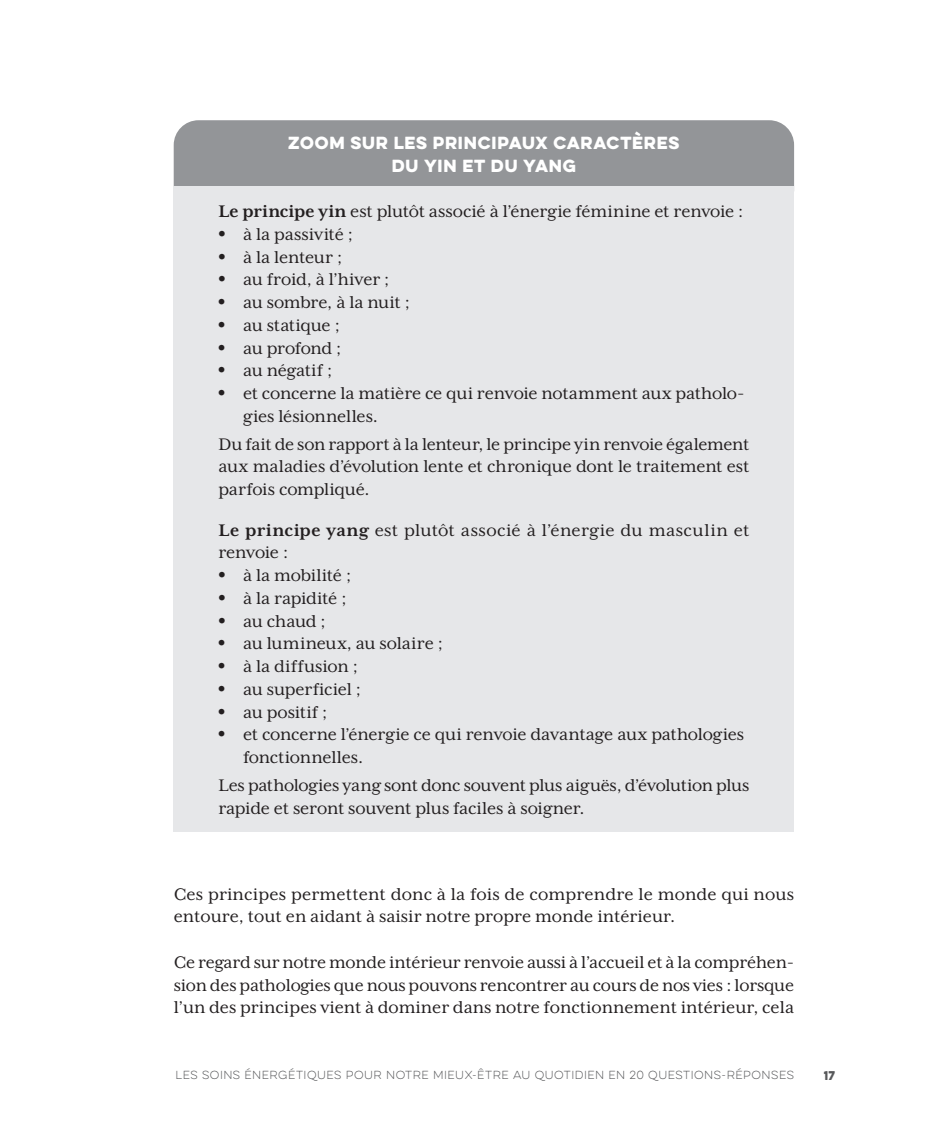
<style>
.page{position:relative;width:943px;height:1141px;background:#fff}
.page>*{position:absolute;margin:0;border:0;box-sizing:border-box;transform-origin:0 0}
.t1{font:19.25px/22.8px "Mrs Eaves XL Serif OT";color:#231f20}
.t2{font:15.75px/22.8px "Eveleth Clean";letter-spacing:.05em;color:#fff;text-align:center}
.t3{font:11.38px "Eveleth Clean";color:#57585a}
.t4{font:100 10.5px "Eveleth Clean";letter-spacing:.045em;color:#57585a}
.s1{font-weight:700}
.s2{font-family:"Zona Pro";font-weight:900}
</style>
<div class="page">
<div style="left:174px;top:120px;width:620px;height:67px;background:#939598"></div>
<hr style="left:288px;top:154px;width:397px;height:4px;background:#939598">
<hr style="left:392px;top:177px;width:184px;height:3px;background:#939598">
<div style="left:174px;top:187px;width:620px;height:49px;background:#e6e7e9"></div>
<div style="left:174px;top:232px;width:620px;height:49px;background:#e6e7e9"></div>
<div style="left:174px;top:278px;width:620px;height:49px;background:#e6e7e9"></div>
<div style="left:174px;top:323px;width:620px;height:49px;background:#e6e7e9"></div>
<div style="left:174px;top:369px;width:620px;height:72px;background:#e6e7e9"></div>
<div style="left:174px;top:419px;width:620px;height:95px;background:#e6e7e9"></div>
<div style="left:174px;top:505px;width:620px;height:72px;background:#e6e7e9"></div>
<div style="left:174px;top:574px;width:620px;height:49px;background:#e6e7e9"></div>
<div style="left:174px;top:619px;width:620px;height:49px;background:#e6e7e9"></div>
<div style="left:174px;top:665px;width:620px;height:49px;background:#e6e7e9"></div>
<div style="left:174px;top:710px;width:620px;height:72px;background:#e6e7e9"></div>
<div style="left:174px;top:760px;width:620px;height:72px;background:#e6e7e9"></div>
<p class="t2" style="left:288px;top:131px;width:393px">ZOOM SUR LES PRINCIPAUX CARACTÈRES<br>DU YIN ET DU YANG</p>
<p class="t1" style="left:218px;top:200px;width:526px"><span class="s1">Le principe yin</span> est plutôt associé à l’énergie féminine et renvoie :</p>
<p class="t1" style="left:218px;top:223px;width:136px"><span class="s2">•</span> à la passivité ;</p>
<p class="t1" style="left:218px;top:246px;width:125px"><span class="s2">•</span> à la lenteur ;</p>
<p class="t1" style="left:218px;top:268px;width:172px"><span class="s2">•</span> au froid, à l’hiver ;</p>
<p class="t1" style="left:218px;top:291px;width:193px"><span class="s2">•</span> au sombre, à la nuit ;</p>
<p class="t1" style="left:218px;top:314px;width:123px"><span class="s2">•</span> au statique ;</p>
<p class="t1" style="left:218px;top:337px;width:125px"><span class="s2">•</span> au profond ;</p>
<p class="t1" style="left:218px;top:359px;width:115px"><span class="s2">•</span> au négatif ;</p>
<p class="t1" style="left:243px;top:382px;width:503px;text-indent:-25px"><span class="s2">•</span> et concerne la matière ce qui renvoie notamment aux patholo&shy;gies lésionnelles.</p>
<p class="t1" style="left:218px;top:433px;width:532px;text-align:justify">Du fait de son rapport à la lenteur, le principe yin renvoie également aux maladies d’évolution lente et chronique dont le traitement est parfois compliqué.</p>
<p class="t1" style="left:218px;top:519px;width:532px"><span class="s1">Le principe yang</span> est plutôt associé à l’énergie du masculin et renvoie :</p>
<p class="t1" style="left:218px;top:564px;width:134px"><span class="s2">•</span> à la mobilité ;</p>
<p class="t1" style="left:218px;top:587px;width:130px"><span class="s2">•</span> à la rapidité ;</p>
<p class="t1" style="left:218px;top:610px;width:109px"><span class="s2">•</span> au chaud ;</p>
<p class="t1" style="left:218px;top:632px;width:226px"><span class="s2">•</span> au lumineux, au solaire ;</p>
<p class="t1" style="left:218px;top:655px;width:141px"><span class="s2">•</span> à la diffusion ;</p>
<p class="t1" style="left:218px;top:678px;width:144px"><span class="s2">•</span> au superficiel ;</p>
<p class="t1" style="left:218px;top:701px;width:110px"><span class="s2">•</span> au positif ;</p>
<p class="t1" style="left:243px;top:723px;width:502px;text-indent:-25px"><span class="s2">•</span> et concerne l’énergie ce qui renvoie davantage aux pathologies fonctionnelles.</p>
<p class="t1" style="left:218px;top:774px;width:532px">Les pathologies yang sont donc souvent plus aiguës, d’évolution plus rapide et seront souvent plus faciles à soigner.</p>
<p class="t1" style="left:174px;top:883px;width:622px">Ces principes permettent donc à la fois de comprendre le monde qui nous entoure, tout en aidant à saisir notre propre monde intérieur.</p>
<p class="t1" style="left:174px;top:951px;width:622px;text-align:justify">Ce regard sur notre monde intérieur renvoie aussi à l’accueil et à la compréhen&shy;sion des pathologies que nous pouvons rencontrer au cours de nos vies : lorsque l’un des principes vient à dominer dans notre fonctionnement intérieur, cela</p>
<p class="t4" style="left:175px;top:1068px;width:619px">LES SOINS ÉNERGÉTIQUES POUR NOTRE MIEUX-ÊTRE AU QUOTIDIEN EN 20 QUESTIONS-RÉPONSES</p>
<p class="t3" style="left:823px;top:1067px;width:13px">17</p>
</div>
